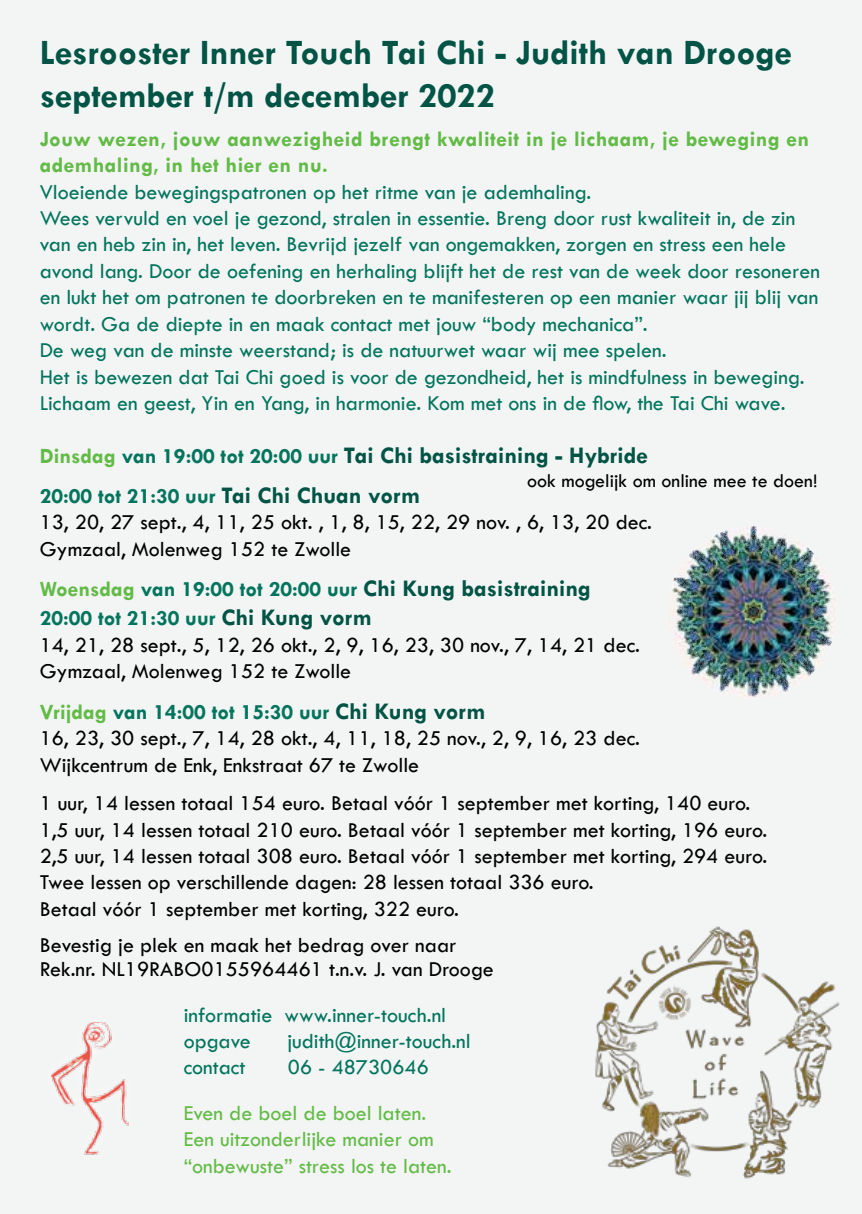
<style>
.page{position:relative;width:862px;height:1214px;background:#fff}
.page>*{position:absolute;margin:0;border:0;box-sizing:border-box;transform-origin:0 0}
.t1{font:700 36px/43.2px "Tw Cen";color:#005446}
.t2{font:700 24px "Tw Cen";color:#005446}
.t3{font:22px/26.4px "Tw Cen";color:#000}
.t4{font:22px/26.4px "Tw Cen";color:#00745d}
.t5{font:700 22px/26.4px "Tw Cen";letter-spacing:.02em;color:#62bb46}
.t6{font:22px/26.4px "Tw Cen";color:#62bb46}
.t7{font:20px "Tw Cen";color:#000}
.s1{font-size:22px;color:#62bb46}
.s2{font-size:22px;color:#00745d}
.s3{font-weight:700;color:#00745d}
.s4{font-weight:700;font-size:24px;color:#005446}
.s5{font-weight:700;color:#62bb46}
</style>
<div class="page">
<div style="left:0;top:0;width:862px;height:1213px;background:#f3f4f4"></div>
<div style="left:664px;top:522px;width:174px;height:178px;background:#fff;opacity:.75"></div>
<img style="left:595px;top:926px;width:245px;height:253px">
<img style="left:51px;top:1022px;width:78px;height:133px">
<h1 class="t1" style="left:40px;top:30px;width:754px">Lesrooster Inner Touch Tai Chi - Judith van Drooge september t/m december 2022</h1>
<p class="t5" style="left:40px;top:125px;width:771px">Jouw wezen, jouw aanwezigheid brengt kwaliteit in je lichaam, je beweging en ademhaling, in het hier en nu.</p>
<p class="t4" style="left:40px;top:178px;width:782px">Vloeiende bewegingspatronen op het ritme van je ademhaling.<br>Wees vervuld en voel je gezond, stralen in essentie. Breng door rust kwaliteit in, de zin van en heb zin in, het leven. Bevrijd jezelf van ongemakken, zorgen en stress een hele avond lang. Door de oefening en herhaling blijft het de rest van de week door resoneren en lukt het om patronen te doorbreken en te manifesteren op een manier waar jij blij van wordt. Ga de diepte in en maak contact met jouw “body mechanica”.<br>De weg van de minste weerstand; is de natuurwet waar wij mee spelen.<br>Het is bewezen dat Tai Chi goed is voor de gezondheid, het is mindfulness in beweging.<br>Lichaam en geest, Yin en Yang, in harmonie. Kom met ons in de flow, the Tai Chi wave.</p>
<p class="t2" style="left:40px;top:440px;width:610px"><span class="s1">Dinsdag</span> <span class="s2">van 19:00 tot 20:00 uur</span> Tai Chi basistraining - Hybride</p>
<p class="t7" style="left:527px;top:468px;width:292px">ook mogelijk om online mee te doen!</p>
<p class="t3" style="left:40px;top:482px;width:614px"><span class="s3">20:00 tot 21:30 uur</span> <span class="s4">Tai Chi Chuan vorm<br></span>13, 20, 27 sept., 4, 11, 25 okt. , 1, 8, 15, 22, 29 nov. , 6, 13, 20 dec.<br>Gymzaal, Molenweg 152 te Zwolle</p>
<p class="t2" style="left:40px;top:574px;width:553px"><span class="s1">Woensdag</span> <span class="s2">van 19:00 tot 20:00 uur</span> Chi Kung basistraining</p>
<p class="t3" style="left:40px;top:605px;width:602px"><span class="s3">20:00 tot 21:30 uur</span> <span class="s4">Chi Kung vorm<br></span>14, 21, 28 sept., 5, 12, 26 okt., 2, 9, 16, 23, 30 nov., 7, 14, 21 dec.<br>Gymzaal, Molenweg 152 te Zwolle</p>
<p class="t3" style="left:40px;top:698px;width:602px"><span class="s5">Vrijdag</span> <span class="s3">van 14:00 tot 15:30 uur</span> <span class="s4">Chi Kung vorm<br></span>16, 23, 30 sept., 7, 14, 28 okt., 4, 11, 18, 25 nov., 2, 9, 16, 23 dec.<br>Wijkcentrum de Enk, Enkstraat 67 te Zwolle</p>
<p class="t3" style="left:40px;top:789px;width:729px">1 uur, 14 lessen totaal 154 euro. Betaal vóór 1 september met korting, 140 euro.<br>1,5 uur, 14 lessen totaal 210 euro. Betaal vóór 1 september met korting, 196 euro.<br>2,5 uur, 14 lessen totaal 308 euro. Betaal vóór 1 september met korting, 294 euro.<br>Twee lessen op verschillende dagen: 28 lessen totaal 336 euro.<br>Betaal vóór 1 september met korting, 322 euro.</p>
<p class="t3" style="left:40px;top:932px;width:455px;line-height:24px">Bevestig je plek en maak het bedrag over naar<br>Rek.nr. NL19RABO0155964461 t.n.v. J. van Drooge</p>
<p class="t4" style="left:184px;top:1001px;width:264px">informatie www.inner-touch.nl opgave</p>
<p class="t4" style="left:287px;top:1027px;width:185px">judith@inner-touch.nl</p>
<p class="t4" style="left:184px;top:1053px;width:63px">contact</p>
<p class="t4" style="left:288px;top:1053px;width:142px">06 - 48730646</p>
<p class="t6" style="left:184px;top:1099px;width:269px">Even de boel de boel laten.<br>Een uitzonderlijke manier om “onbewuste” stress los te laten.</p>
</div>
